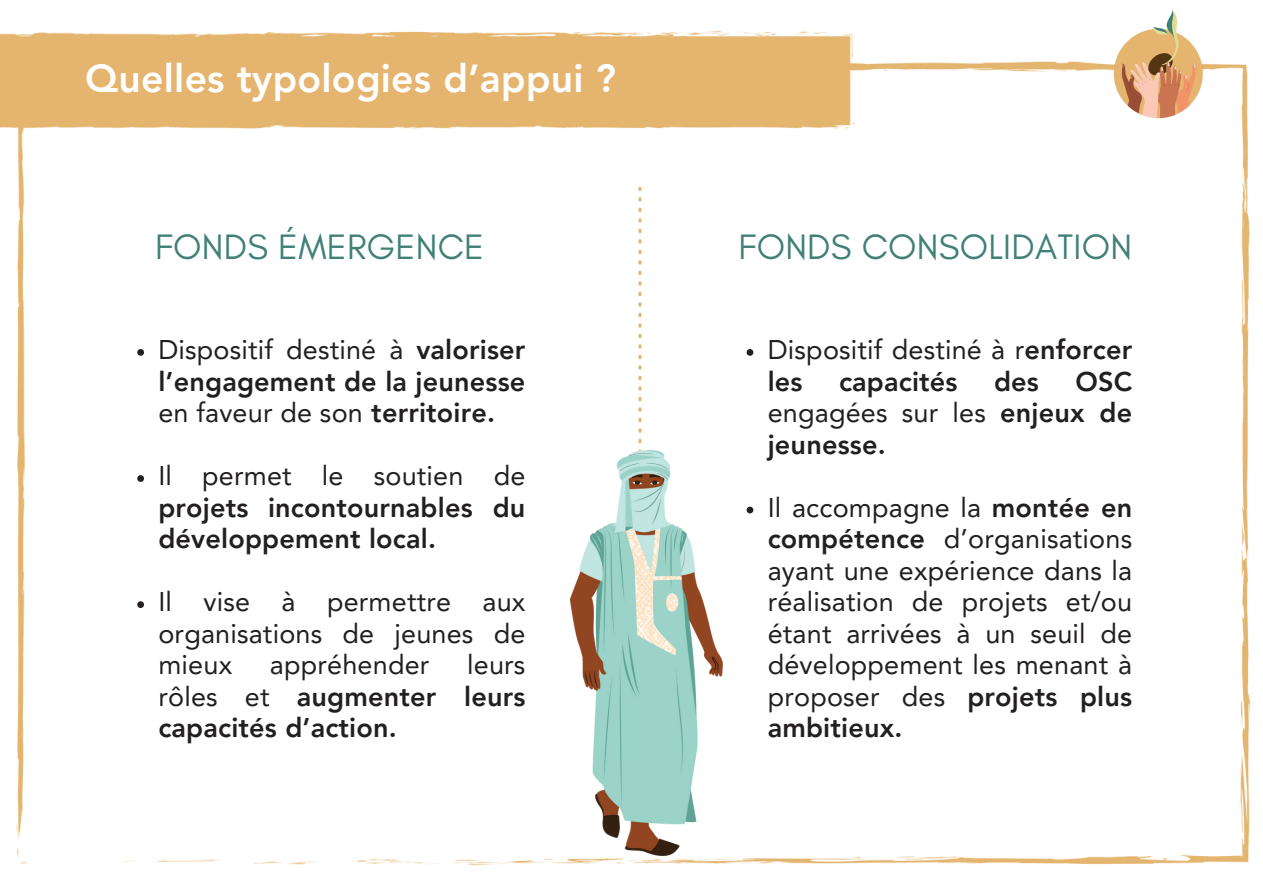
<style>
.page{position:relative;width:1263px;height:894px;background:#fff}
.page>*{position:absolute;margin:0;border:0;box-sizing:border-box;transform-origin:0 0}
.t1{font:800 39px "Avenir LT Pro";letter-spacing:.005em;color:#fff}
.t2{font:36px "Glacial Indifference";letter-spacing:.005em;color:#408076}
.t3{font:27px/31.5px "Avenir LT Pro";letter-spacing:.005em;color:#231f20;text-align:justify}
.t4{font:800 27px/31.5px "Avenir LT Pro";letter-spacing:.005em;color:#231f20;text-align:justify}
.s1{font-weight:400}
.s2{font-weight:800}
</style>
<div class="page">
<img style="left:16px;top:61px;width:1235px;height:805px">
<img style="left:1112px;top:10px;width:95px;height:118px">
<img style="left:0;top:31px;width:880px;height:127px">
<svg style="left:638px;top:197px;width:3px;height:253px"></svg>
<img style="left:570px;top:450px;width:152px;height:405px">
<svg style="left:137px;top:349px;width:7px;height:6px"></svg>
<svg style="left:137px;top:475px;width:7px;height:6px"></svg>
<svg style="left:137px;top:601px;width:7px;height:6px"></svg>
<svg style="left:747px;top:349px;width:6px;height:6px"></svg>
<svg style="left:747px;top:506px;width:6px;height:7px"></svg>
<h1 class="t1" style="left:85px;top:62px;width:532px">Quelles typologies d’appui ?</h1>
<h1 class="t2" style="left:155px;top:225px;width:331px">FONDS ÉMERGENCE</h1>
<p class="t2" style="left:738px;top:225px;width:395px">FONDS CONSOLIDATION</p>
<p class="t4" style="left:158px;top:336px;width:368px"><span class="s1">Dispositif destiné à</span> valoriser l’engagement de la jeunesse <span class="s1">en faveur de son</span> territoire.</p>
<p class="t4" style="left:158px;top:462px;width:368px"><span class="s1">Il permet le soutien de </span>projets incontournables du développement local.</p>
<p class="t3" style="left:158px;top:588px;width:368px">Il vise à permettre aux organisations de jeunes de mieux</p>
<p class="t4" style="left:158px;top:651px;width:368px;text-indent:309px"><span class="s1">leurs rôles et</span> augmenter leurs capacités d’action.</p>
<p class="t3" style="left:270px;top:651px;width:161px">appréhender</p>
<p class="t3" style="left:768px;top:336px;width:366px">Dispositif destiné à r<span class="s2">enforcer les</span></p>
<p class="t4" style="left:839px;top:368px;width:120px">capacités</p>
<p class="t4" style="left:994px;top:368px;width:46px">des</p>
<p class="t4" style="left:768px;top:368px;width:366px;text-indent:308px">OSC <span class="s1">engagées sur les</span> enjeux de jeunesse.</p>
<p class="t3" style="left:768px;top:494px;width:366px">Il accompagne la <span class="s2">montée en compétence</span> d’organisations ayant une expérience dans la réalisation de projets et/ou étant arrivées à un seuil de développement les menant à proposer des <span class="s2">projets plus ambitieux.</span></p>
</div>
